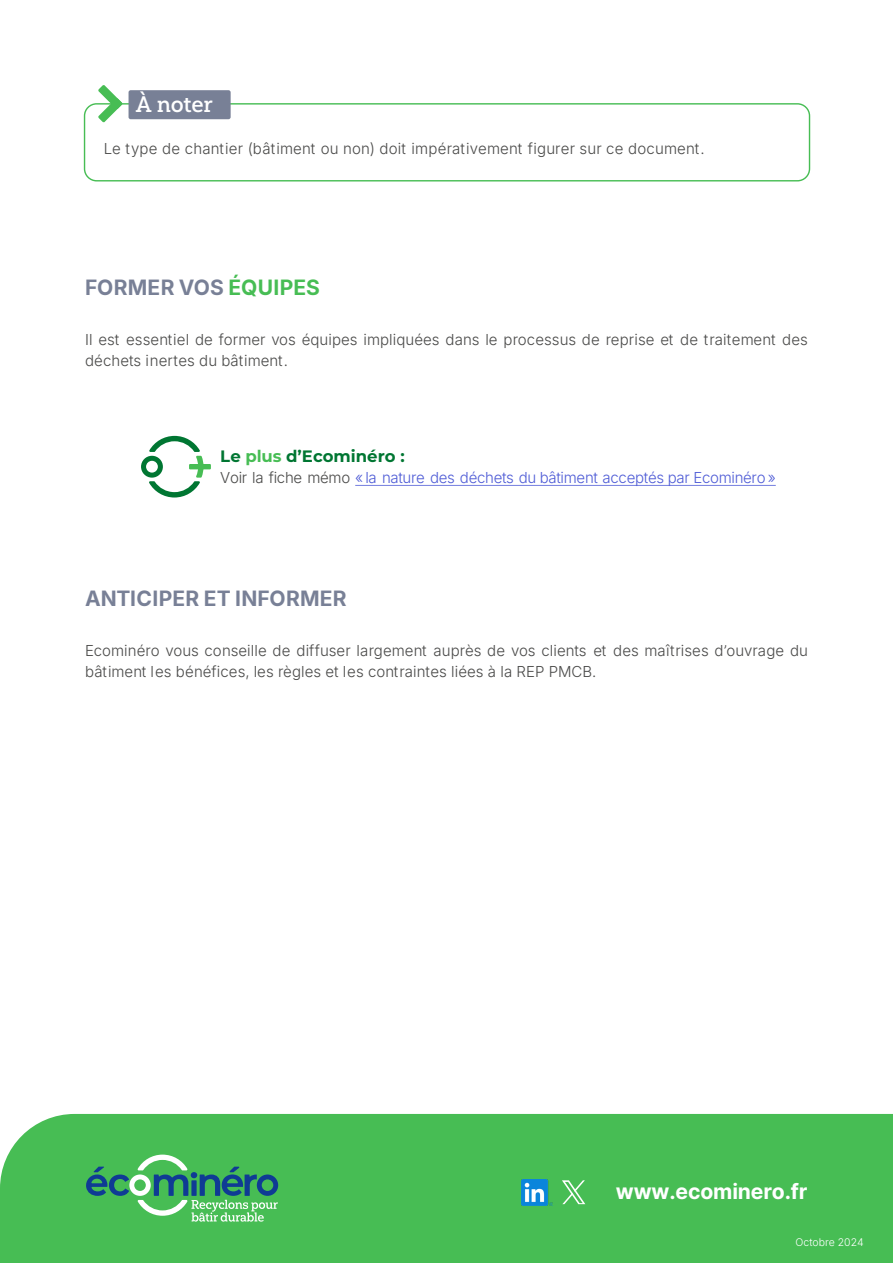
<style>
.page{position:relative;width:893px;height:1263px;background:#fff}
.page>*{position:absolute;margin:0;border:0;box-sizing:border-box;transform-origin:0 0}
.t1{font:22.5px "Yorkten Slab Nor Med";letter-spacing:-.01em;color:#fff}
.t2{font:21.15px "Inter";letter-spacing:-.005em;color:#fff}
.t3{font:700 21px "Inter";letter-spacing:.005em;color:#788096}
.t4{font:700 16.5px "Montserrat";color:#007632}
.t5{font:300 15px/21px "Inter";letter-spacing:.005em;color:#4a4a49}
.t6{font:300 15px "Inter";letter-spacing:-.02em;color:#4f5cd6}
.t7{font:300 10.5px "Inter";color:#fff}
.s1{color:#47bd54}
.s2{color:#4a4a49}
</style>
<div class="page">
<div style="left:189px;top:464px;width:22px;height:5px;background:#47bd54"></div>
<svg style="left:141px;top:436px;width:62px;height:62px"></svg>
<div style="left:0;top:1114px;width:892px;height:149px;background:#47bd54"></div>
<svg style="left:86px;top:1155px;width:192px;height:67px;background:#51af6f"></svg>
<div style="left:84px;top:103px;width:726px;height:78px;border:1px solid #47bd54;border-radius:12px"></div>
<svg style="left:98px;top:85px;width:24px;height:37px"></svg>
<div style="left:128px;top:90px;width:103px;height:29px;background:#788096;border-radius:2px"></div>
<hr style="left:355px;top:485px;width:420px;height:1px;background:#4f5cd6">
<svg style="left:562px;top:1180px;width:23px;height:24px"></svg>
<img style="left:522px;top:1179px;width:30px;height:26px">
<p class="t1" style="left:136px;top:90px;width:79px">À noter</p>
<p class="t5" style="left:104px;top:137px;width:602px">Le type de chantier (bâtiment ou non) doit impérativement figurer sur ce document.</p>
<p class="t3" style="left:85px;top:272px;width:236px">FORMER VOS <span class="s1">ÉQUIPES</span></p>
<p class="t5" style="left:85px;top:329px;width:724px">Il est essentiel de former vos équipes impliquées dans le processus de reprise et de traitement des déchets inertes du bâtiment.</p>
<p class="t4" style="left:220px;top:444px;width:186px">Le <span class="s1">plus</span> d’Ecominéro :</p>
<p class="t6" style="left:220px;top:466px;width:557px"><span class="s2">Voir la fiche mémo</span> « la nature des déchets du bâtiment acceptés par Ecominéro »</p>
<p class="t3" style="left:85px;top:583px;width:263px">ANTICIPER ET INFORMER</p>
<p class="t5" style="left:85px;top:639px;width:724px">Ecominéro vous conseille de diffuser largement auprès de vos clients et des maîtrises d’ouvrage du bâtiment les bénéfices, les règles et les contraintes liées à la REP PMCB.</p>
<h2 class="t2" style="left:616px;top:1176px;width:193px">www.ecominero.fr</h2>
<p class="t7" style="left:795px;top:1234px;width:70px">Octobre 2024</p>
</div>
